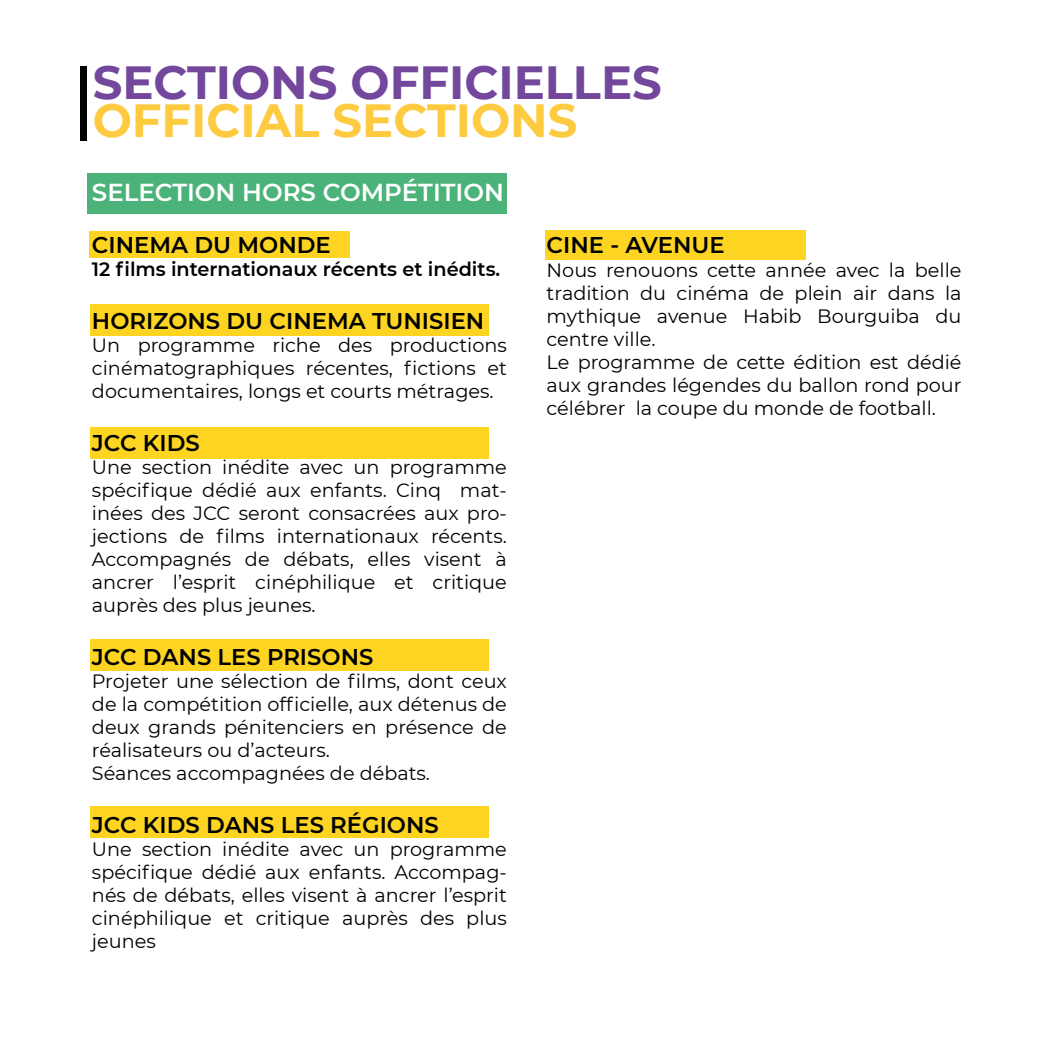
<style>
.page{position:relative;width:1042px;height:1042px;background:#fff}
.page>*{position:absolute;margin:0;border:0;box-sizing:border-box;transform-origin:0 0}
.t1{font:700 46.38px "Montserrat";color:#72479c}
.t2{font:700 46.38px "Montserrat";color:#feca40}
.t3{font:600 24.5px "Montserrat";color:#fff}
.t4{font:600 22.75px "Montserrat";color:#000001}
.t5{font:19.25px/23.1px "Montserrat";color:#000001;text-align:justify}
.t6{font:600 19.25px "Montserrat";color:#000001}
</style>
<div class="page">
<div style="left:87px;top:173px;width:420px;height:41px;background:#4bb37a"></div>
<div style="left:80px;top:66px;width:7px;height:75px;background:#000001"></div>
<div style="left:89px;top:232px;width:260px;height:26px;background:#fcd421"></div>
<div style="left:545px;top:230px;width:261px;height:29px;background:#fcd421"></div>
<div style="left:90px;top:304px;width:398px;height:32px;background:#fcd421"></div>
<div style="left:90px;top:427px;width:398px;height:31px;background:#fcd421"></div>
<div style="left:90px;top:639px;width:398px;height:31px;background:#fcd421"></div>
<div style="left:90px;top:806px;width:398px;height:32px;background:#fcd421"></div>
<h1 class="t1" style="left:93px;top:49px;width:570px">SECTIONS OFFICIELLES</h1>
<h1 class="t2" style="left:93px;top:87px;width:486px">OFFICIAL SECTIONS</h1>
<p class="t3" style="left:92px;top:174px;width:413px">SELECTION HORS COMPÉTITION</p>
<p class="t4" style="left:92px;top:229px;width:240px">CINEMA DU MONDE</p>
<p class="t6" style="left:92px;top:256px;width:410px">12 films internationaux récents et inédits.</p>
<p class="t4" style="left:92px;top:304px;width:394px">HORIZONS DU CINEMA TUNISIEN</p>
<p class="t5" style="left:92px;top:333px;width:416px">Un programme riche des productions cinématographiques récentes, fictions et documentaires, longs et courts métrages.</p>
<p class="t4" style="left:92px;top:426px;width:109px">JCC KIDS</p>
<p class="t5" style="left:92px;top:454px;width:416px">Une section inédite avec un programme spécifique dédié aux enfants. Cinq mat&shy;inées des JCC seront consacrées aux pro&shy;jections de films internationaux récents.<br>Accompagnés de débats, elles visent à ancrer l’esprit cinéphilique et critique auprès des plus jeunes.</p>
<p class="t4" style="left:92px;top:640px;width:283px">JCC DANS LES PRISONS</p>
<p class="t5" style="left:92px;top:669px;width:416px;text-align:left">Projeter une sélection de films, dont ceux de la compétition officielle, aux détenus de deux grands pénitenciers en présence de réalisateurs ou d’acteurs.<br>Séances accompagnées de débats.</p>
<p class="t4" style="left:92px;top:808px;width:348px">JCC KIDS DANS LES RÉGIONS</p>
<p class="t5" style="left:92px;top:837px;width:416px">Une section inédite avec un programme spécifique dédié aux enfants. Accompag&shy;nés de débats, elles visent à ancrer l’esprit cinéphilique et critique auprès des plus jeunes</p>
<p class="t4" style="left:546px;top:229px;width:180px">CINE - AVENUE</p>
<p class="t5" style="left:546px;top:257px;width:416px;text-align:left">Nous renouons cette année avec la belle tradition du cinéma de plein air dans la mythique avenue Habib Bourguiba du centre ville.<br>Le programme de cette édition est dédié aux grandes légendes du ballon rond pour célébrer la coupe du monde de football.</p>
</div>
